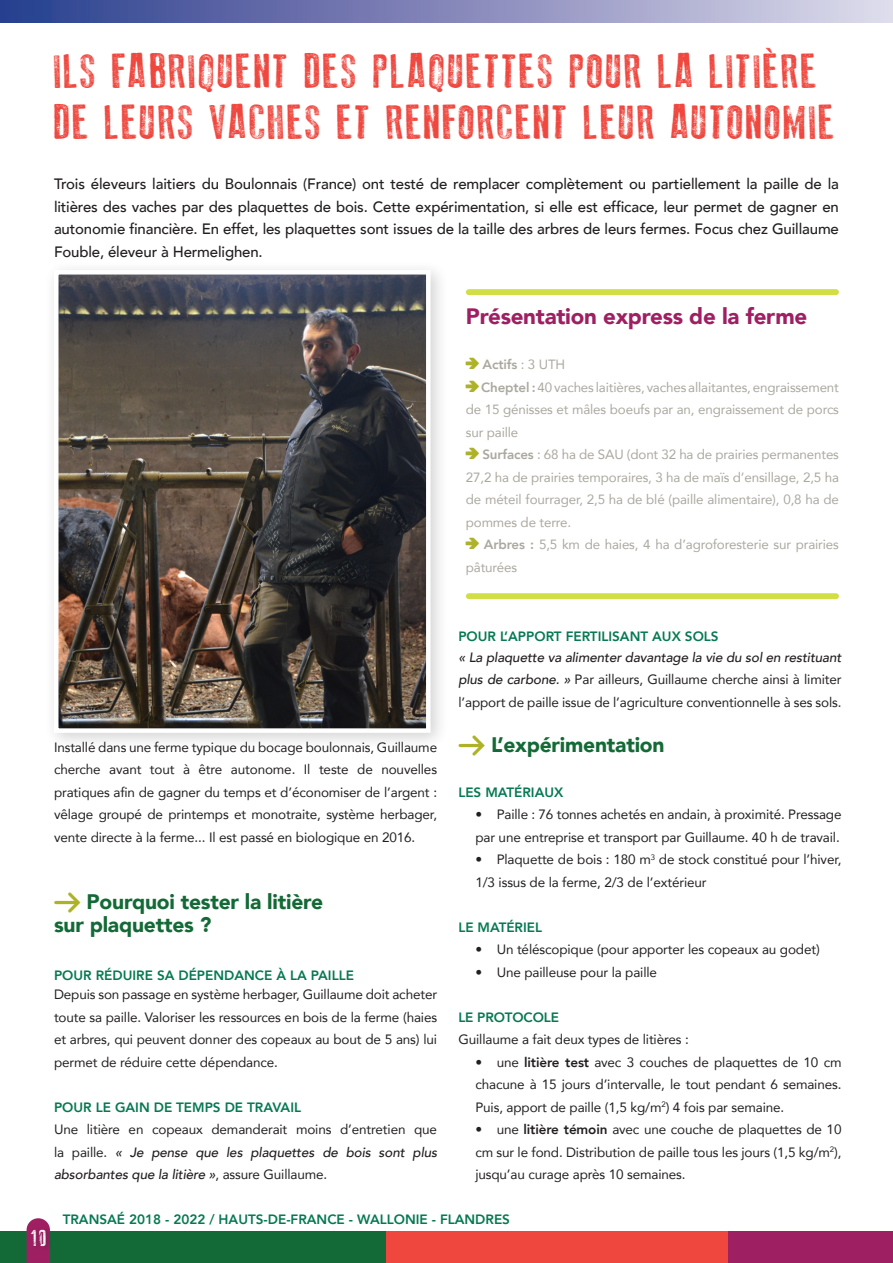
<style>
.page{position:relative;width:893px;height:1263px;background:#fff}
.page>*{position:absolute;margin:0;border:0;box-sizing:border-box;transform-origin:0 0}
.grand_titre{font:48px/51.4px "Old Press";letter-spacing:.04em;color:#ef473e}
.t1{font:22.5px "Press Style";color:#fff}
.texte_encart{font:900 22.2px "Avenir";letter-spacing:-.01em;color:#9e2063}
.sous_titre{font:900 21px/22.5px "Avenir";letter-spacing:-.01em;color:#146a36}
.t2{font:500 15px/22.5px "Avenir";letter-spacing:-.01em;color:#231f20;text-align:justify}
.texte_courant{font:13.5px/22.5px "Avenir";letter-spacing:-.01em;color:#231f20;text-align:justify}
.texte_courant-2{font:800 13.5px "Avenir";color:#057953}
.texte_courant-3{font:13.35px/22.5px "Avenir";letter-spacing:-.01em;color:#aba89f;text-align:justify}
.texte_encart-2{font:800 13.35px "Avenir";letter-spacing:-.01em;color:#aba89f}
.s1{font-family:"Arrowstfb";font-weight:400;color:#aeb228}
.s2{font-weight:400}
.s3{font-family:"Arrowstfb";color:#aeb228}
.s4{font-weight:800}
.s5{font-size:13.5px}
.s6{font-weight:500;font-style:italic}
</style>
<div class="page">
<div style="left:386px;top:1231px;width:342px;height:32px;background:#ef473e"></div>
<div style="left:0;top:1231px;width:386px;height:32px;background:#146a36"></div>
<div style="left:728px;top:1231px;width:165px;height:32px;background:#9e2063"></div>
<svg style="left:27px;top:1218px;width:23px;height:45px"></svg>
<div style="left:29px;top:1227px;width:23px;height:25px;background:#931f5d"></div>
<div style="left:469px;top:289px;width:367px;height:6px;background:#d1de46"></div>
<div style="left:469px;top:593px;width:367px;height:6px;background:#d1de46"></div>
<div style="left:44px;top:260px;width:405px;height:491px;background:#231f20;opacity:.2"></div>
<img style="left:59px;top:275px;width:367px;height:453px">
<div style="left:54px;top:270px;width:377px;height:463px;border:4px solid #fff"></div>
<div style="left:0;top:0;width:893px;height:22px;background:linear-gradient(to right,#293b8c,#dfd9eb)"></div>
<p class="grand_titre" style="left:54px;top:45px;width:782px">ILS FABRIQUENT DES PLAQUETTES POUR LA LITIÈRE<br>DE LEURS VACHES ET RENFORCENT LEUR AUTONOMIE</p>
<p class="t2" style="left:54px;top:172px;width:786px">Trois éleveurs laitiers du Boulonnais (France) ont testé de remplacer complètement ou partiellement la paille de la litières des vaches par des plaquettes de bois. Cette expérimentation, si elle est efficace, leur permet de gagner en autonomie financière. En effet, les plaquettes sont issues de la taille des arbres de leurs fermes. Focus chez Guillaume Fouble, éleveur à Hermelighen.</p>
<p class="texte_encart" style="left:466px;top:297px;width:343px">Présentation express de la ferme</p>
<p class="texte_encart-2" style="left:466px;top:354px;width:101px"><span class="s1">f</span> Actifs <span class="s2">: 3 UTH</span></p>
<p class="texte_courant-3" style="left:466px;top:375px;width:375px"><span class="s3">f</span> <span class="s4">Cheptel :</span> 40 vaches laitières, vaches allaitantes, engraissement de 15 génisses et mâles boeufs par an, engraissement de porcs sur paille</p>
<p class="texte_courant-3" style="left:466px;top:443px;width:375px"><span class="s3">f</span> <span class="s4">Surfaces</span> <span class="s5">:</span> 68 ha de SAU (dont 32 ha de prairies permanentes</p>
<p class="texte_courant-3" style="left:466px;top:465px;width:375px">27,2 ha de prairies temporaires, 3 ha de maïs d’ensillage, 2,5 ha de méteil fourrager, 2,5 ha de blé (paille alimentaire), 0,8 ha de pommes de terre.</p>
<p class="texte_courant-3" style="left:466px;top:533px;width:375px"><span class="s3">f</span> <span class="s4">Arbres :</span> 5,5 km de haies, 4 ha d’agroforesterie sur prairies pâturées</p>
<p class="texte_courant" style="left:54px;top:735px;width:385px">Installé dans une ferme typique du bocage boulonnais, Guillaume cherche avant tout à être autonome. Il teste de nouvelles pratiques afin de gagner du temps et d’économiser de l’argent : vêlage groupé de printemps et monotraite, système herbager, vente directe à la ferme... Il est passé en biologique en 2016.</p>
<p class="sous_titre" style="left:54px;top:890px;width:271px"><span class="s1">e</span> Pourquoi tester la litière sur plaquettes ?</p>
<p class="texte_courant-2" style="left:54px;top:964px;width:301px">POUR RÉDUIRE SA DÉPENDANCE À LA PAILLE</p>
<p class="texte_courant" style="left:54px;top:983px;width:385px">Depuis son passage en système herbager, Guillaume doit acheter toute sa paille. Valoriser les ressources en bois de la ferme (haies et arbres, qui peuvent donner des copeaux au bout de 5 ans) lui permet de réduire cette dépendance.</p>
<p class="texte_courant-2" style="left:54px;top:1097px;width:249px">POUR LE GAIN DE TEMPS DE TRAVAIL</p>
<p class="texte_courant" style="left:54px;top:1118px;width:385px">Une litière en copeaux demanderait moins d’entretien que la paille. <span class="s6">« Je pense que les plaquettes de bois sont plus absorbantes que la litière »</span>, assure Guillaume.</p>
<p class="texte_courant-2" style="left:458px;top:626px;width:262px">POUR L’APPORT FERTILISANT AUX SOLS</p>
<p class="texte_courant" style="left:458px;top:645px;width:385px"><span class="s6">« La plaquette va alimenter davantage la vie du sol en restituant plus de carbone. »</span> Par ailleurs, Guillaume cherche ainsi à limiter l’apport de paille issue de l’agriculture conventionnelle à ses sols.</p>
<p class="sous_titre" style="left:458px;top:732px;width:208px"><span class="s1">e</span> L’expérimentation</p>
<p class="texte_courant-2" style="left:458px;top:781px;width:107px">LES MATÉRIAUX</p>
<p class="texte_courant" style="left:475px;top:803px;width:368px">• Paille : 76 tonnes achetés en andain, à proximité. Pressage par une entreprise et transport par Guillaume. 40 h de travail.</p>
<p class="texte_courant" style="left:475px;top:848px;width:368px">• Plaquette de bois : 180 m<sup>3</sup> de stock constitué pour l’hiver,<br>1/3 issus de la ferme, 2/3 de l’extérieur</p>
<p class="texte_courant-2" style="left:458px;top:916px;width:85px">LE MATÉRIEL</p>
<p class="texte_courant" style="left:475px;top:938px;width:346px">• Un téléscopique (pour apporter les copeaux au godet)</p>
<p class="texte_courant" style="left:475px;top:960px;width:183px">• Une pailleuse pour la paille</p>
<p class="texte_courant-2" style="left:458px;top:1006px;width:102px">LE PROTOCOLE</p>
<p class="texte_courant" style="left:458px;top:1028px;width:232px">Guillaume a fait deux types de litières :</p>
<p class="texte_courant" style="left:475px;top:1050px;width:368px">• une <span class="s4">litière test</span> avec 3 couches de plaquettes de 10 cm chacune à 15 jours d’intervalle, le tout pendant 6 semaines.<br>Puis, apport de paille (1,5 kg/m<sup>2</sup>) 4 fois par semaine.</p>
<p class="texte_courant" style="left:475px;top:1118px;width:368px">• une <span class="s4">litière témoin</span> avec une couche de plaquettes de 10 cm sur le fond. Distribution de paille tous les jours (1,5 kg/m<sup>2</sup>), jusqu’au curage après 10 semaines.</p>
<h2 class="t1" style="left:30px;top:1226px;width:17px">10</h2>
<p class="texte_courant-2" style="left:63px;top:1209px;width:449px">TRANSAÉ 2018 - 2022 / HAUTS-DE-FRANCE - WALLONIE - FLANDRES</p>
</div>
